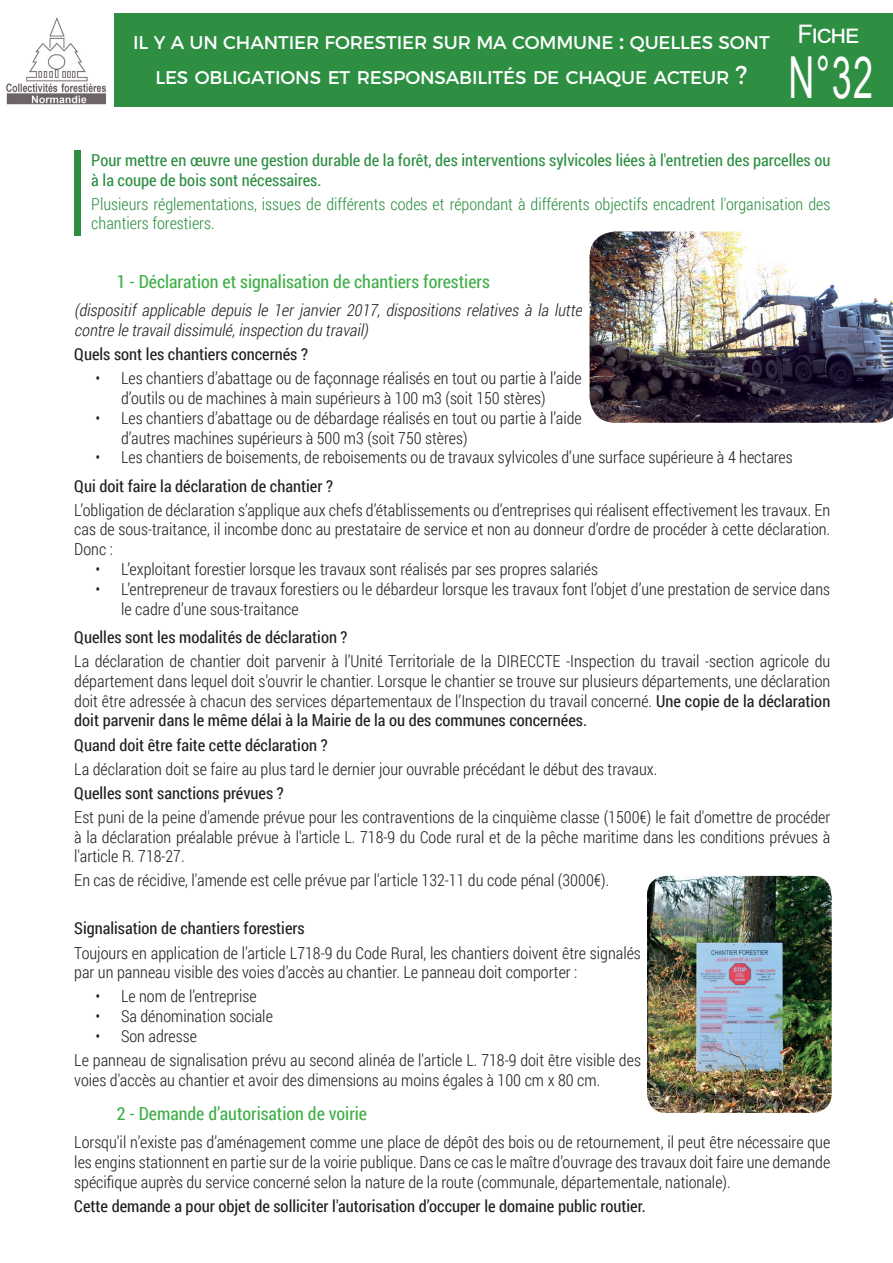
<style>
.page{position:relative;width:893px;height:1263px;background:#fff}
.page>*{position:absolute;margin:0;border:0;box-sizing:border-box;transform-origin:0 0}
.t1{font:57.9px "Arial";color:#fff;scale:.62 1}
.t2{font:25.5px "Arial";letter-spacing:-.05em;color:#fff}
.t3{font:18.3px/34.5px "Montserrat";letter-spacing:-.005em;color:#fff;text-align:center}
.t4{font:18px "Roboto Condensed";color:#40ae49}
.t5{font:300 16.5px/19.8px "Roboto Condensed";color:#231f20}
.t6{font:16.5px "Roboto Condensed";color:#231f20}
.t7{font:16.5px/19.8px "Roboto Condensed";color:#2e8f43}
.t8{font:300 16.5px/19.8px "Roboto Condensed";color:#2e8f43}
.t9{font:italic 300 16.5px/19.8px "Roboto Condensed";color:#231f20}
.s1{font-size:26.25px}
.s2{font-weight:400}
</style>
<div class="page">
<div style="left:115px;top:14px;width:778px;height:93px;background:#2e8f43"></div>
<img style="left:6px;top:17px;width:100px;height:88px">
<div style="left:74px;top:151px;width:7px;height:85px;background:#2e8f43"></div>
<img style="left:589px;top:231px;width:304px;height:192px">
<img style="left:648px;top:877px;width:183px;height:235px">
<div style="left:641px;top:870px;width:197px;height:249px;border:6px solid #fff;border-radius:22px"></div>
<p class="t3" style="left:133px;top:26px;width:638px">IL Y A UN CHANTIER FORESTIER SUR MA COMMUNE <span class="s1">:</span> QUELLES SONT<br>LES OBLIGATIONS ET RESPONSABILITÉS DE CHAQUE ACTEUR <span class="s1">?</span></p>
<h2 class="t2" style="left:798px;top:17px;width:63px">Fiche</h2>
<h1 class="t1" style="left:788px;top:38px;width:138px">N°32</h1>
<p class="t7" style="left:91px;top:149px;width:741px">Pour mettre en œuvre une gestion durable de la forêt, des interventions sylvicoles liées à l'entretien des parcelles ou à la coupe de bois sont nécessaires.</p>
<p class="t8" style="left:91px;top:193px;width:740px">Plusieurs réglementations, issues de différents codes et répondant à différents objectifs encadrent l'organisation des chantiers forestiers.</p>
<p class="t4" style="left:117px;top:269px;width:375px">1 - Déclaration et signalisation de chantiers forestiers</p>
<p class="t9" style="left:74px;top:300px;width:513px">(dispositif applicable depuis le 1er janvier 2017, dispositions relatives à la lutte contre le travaildissimulé,inspection du travail)</p>
<p class="t6" style="left:74px;top:343px;width:235px">Quels sont les chantiers concernés ?</p>
<p class="t5" style="left:121px;top:368px;width:462px;text-indent:-26px">• Les chantiers d’abattage ou de façonnage réalisés en tout ou partie à l’aide d’outils ou de machines à main supérieurs à 100 m3 (soit 150 stères)</p>
<p class="t5" style="left:121px;top:407px;width:462px;text-indent:-26px">• Les chantiers d’abattage ou de débardage réalisés en tout ou partie à l’aide d’autres machines supérieurs à 500 m3 (soit 750 stères)</p>
<p class="t5" style="left:96px;top:447px;width:699px">• Les chantiers de boisements, de reboisements ou de travaux sylvicoles d’une surface supérieure à 4 hectares</p>
<p class="t6" style="left:74px;top:474px;width:260px">Qui doit faire la déclaration de chantier ?</p>
<p class="t5" style="left:74px;top:499px;width:757px;text-align:justify">L’obligation de déclaration s’applique aux chefs d’établissements ou d’entreprises qui réalisent effectivement les travaux. En cas de sous-traitance, il incombe donc au prestataire de service et non au donneur d’ordre de procéder à cette déclaration.<br>Donc :</p>
<p class="t5" style="left:96px;top:559px;width:504px">• L’exploitant forestier lorsque les travaux sont réalisés par ses propres salariés</p>
<p class="t5" style="left:121px;top:579px;width:711px;text-indent:-26px">• L’entrepreneur de travaux forestiers ou le débardeur lorsque les travaux font l’objet d’une prestation de service dans le cadre d’une sous-traitance</p>
<p class="t6" style="left:74px;top:626px;width:275px">Quelles sont les modalités de déclaration ?</p>
<p class="t5" style="left:74px;top:651px;width:758px;text-align:justify">La déclaration de chantier doit parvenir à l’Unité Territoriale de la DIRECCTE -Inspection du travail -section agricole du département dans lequel doit s’ouvrir le chantier. Lorsque le chantier se trouve sur plusieurs départements, une déclaration doit être adressée à chacun des services départementaux de l’Inspection du travail concerné. <span class="s2">Une copie de la déclaration doit parvenir dans le même délai à la Mairie de la ou des communes concernées.</span></p>
<p class="t6" style="left:74px;top:733px;width:255px">Quand doit être faite cette déclaration ?</p>
<p class="t5" style="left:74px;top:758px;width:584px">La déclaration doit se faire au plus tard le dernier jour ouvrable précédant le début des travaux.</p>
<p class="t6" style="left:74px;top:781px;width:211px">Quelles sont sanctions prévues ?</p>
<p class="t5" style="left:74px;top:806px;width:757px;text-align:justify">Est puni de la peine d'amende prévue pour les contraventions de la cinquième classe (1500€) le fait d'omettre de procéder à la déclaration préalable prévue à l'article L. 718-9 du Code rural et de la pêche maritime dans les conditions prévues à l'article R. 718-27.</p>
<p class="t5" style="left:74px;top:870px;width:537px">En cas de récidive, l'amende est celle prévue par l'article 132-11 du code pénal (3000€).</p>
<p class="t6" style="left:74px;top:917px;width:232px">Signalisation de chantiers forestiers</p>
<p class="t5" style="left:74px;top:942px;width:568px">Toujours en application de l’article L718-9 du Code Rural, les chantiers doivent être signalés par un panneau visible des voies d’accès au chantier. Le panneau doit comporter :</p>
<p class="t5" style="left:96px;top:986px;width:163px">• Le nom de l’entreprise</p>
<p class="t5" style="left:96px;top:1006px;width:179px">• Sa dénomination sociale</p>
<p class="t5" style="left:74px;top:1023px;width:568px;line-height:24px;text-indent:21px">• Son adresse<br>Le panneau de signalisation prévu au second alinéa de l'article L. 718-9 doit être visible des</p>
<p class="t5" style="left:74px;top:1069px;width:527px">voies d'accès au chantier et avoir des dimensions au moins égales à 100 cm x 80 cm.</p>
<p class="t4" style="left:117px;top:1101px;width:252px">2 - Demande d’autorisation de voirie</p>
<p class="t5" style="left:74px;top:1132px;width:757px;text-align:justify">Lorsqu’il n’existe pas d’aménagement comme une place de dépôt des bois ou de retournement, il peut être nécessaire que les engins stationnent en partie sur de la voirie publique. Dans ce cas le maître d’ouvrage des travaux doit faire une demande spécifique auprès du service concerné selon la nature de la route (communale, départementale, nationale).</p>
<p class="t6" style="left:74px;top:1195px;width:573px">Cette demande a pour objet de solliciter l'autorisation d’occuper le domaine public routier.</p>
</div>
